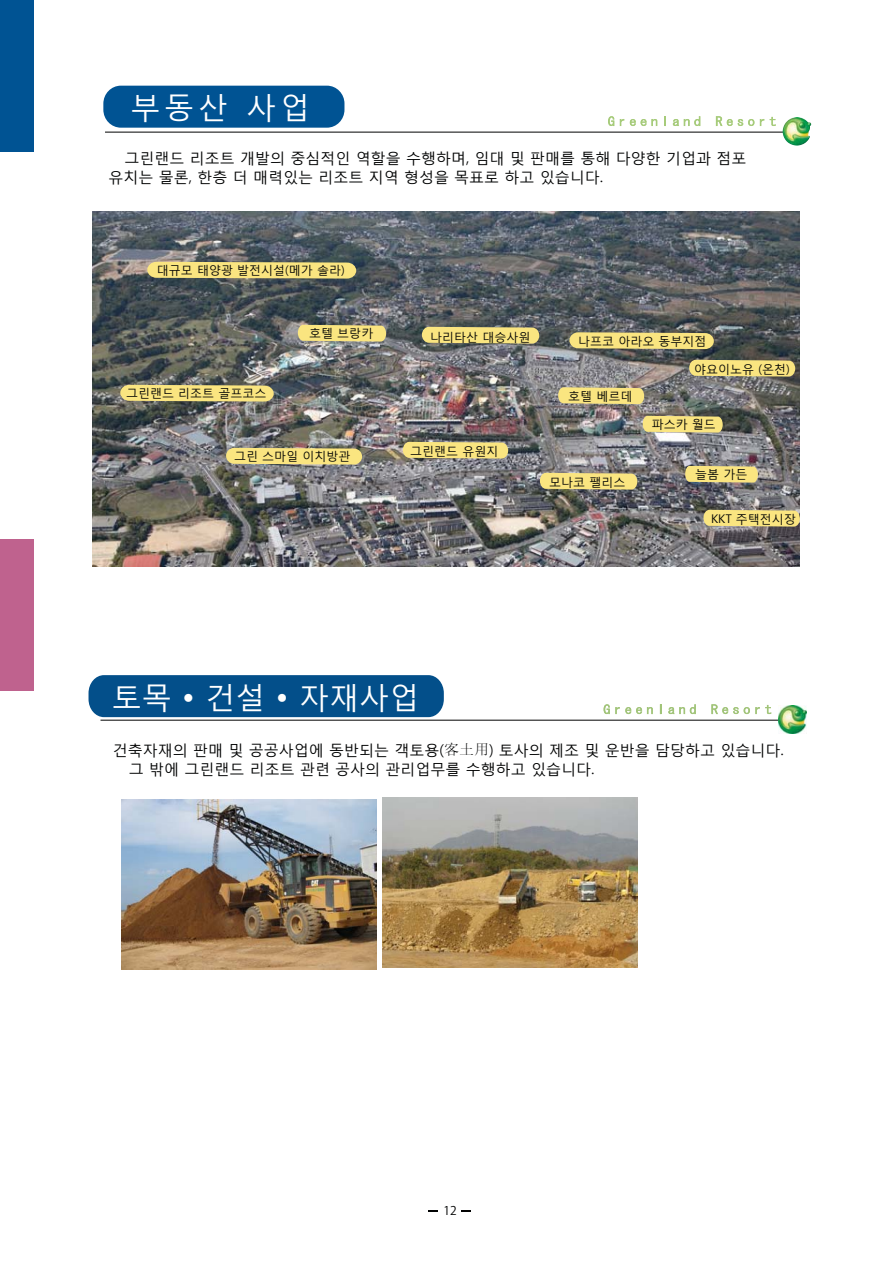
<style>
.page{position:relative;width:893px;height:1263px;background:#fff}
.page>*{position:absolute;margin:0;border:0;box-sizing:border-box;transform-origin:0 0}
.t1{font:30px "Malgun Gothic";color:#fff}
.t2{font:15px/19.5px "Malgun Gothic";color:#010202}
.t3{font:12px "Malgun Gothic";color:#010202}
.t4{font:12px "Koz Go Pro Regular 90 msp RKSJ H";color:#020303}
.s1{font-family:"Adobe Myungjo Std";font-weight:500}
</style>
<div class="page">
<img style="left:92px;top:212px;width:708px;height:355px">
<svg style="left:784px;top:117px;width:12px;height:8px"></svg>
<svg style="left:608px;top:116px;width:6px;height:10px"></svg>
<svg style="left:620px;top:119px;width:4px;height:7px"></svg>
<svg style="left:630px;top:119px;width:27px;height:7px"></svg>
<svg style="left:664px;top:116px;width:2px;height:10px"></svg>
<svg style="left:673px;top:116px;width:27px;height:10px"></svg>
<svg style="left:716px;top:116px;width:38px;height:10px"></svg>
<svg style="left:760px;top:117px;width:16px;height:9px"></svg>
<div style="left:0;top:0;width:33px;height:151px;background:#005393"></div>
<div style="left:0;top:539px;width:33px;height:151px;background:#bf628e"></div>
<div style="left:103px;top:86px;width:241px;height:42px;background:#005393;border-radius:18px"></div>
<svg style="left:147px;top:262px;width:209px;height:17px"></svg>
<svg style="left:120px;top:385px;width:154px;height:17px"></svg>
<img style="left:121px;top:799px;width:255px;height:171px">
<div style="left:89px;top:675px;width:355px;height:42px;background:#034f8a"></div>
<img style="left:778px;top:705px;width:29px;height:29px">
<svg style="left:603px;top:704px;width:50px;height:10px"></svg>
<svg style="left:668px;top:704px;width:28px;height:10px"></svg>
<svg style="left:711px;top:704px;width:60px;height:10px"></svg>
<img style="left:383px;top:798px;width:255px;height:170px">
<svg style="left:558px;top:387px;width:86px;height:17px"></svg>
<svg style="left:226px;top:448px;width:136px;height:17px"></svg>
<svg style="left:298px;top:325px;width:88px;height:17px"></svg>
<svg style="left:422px;top:327px;width:117px;height:17px"></svg>
<svg style="left:403px;top:442px;width:105px;height:17px"></svg>
<svg style="left:540px;top:473px;width:97px;height:17px"></svg>
<svg style="left:689px;top:360px;width:106px;height:17px"></svg>
<svg style="left:643px;top:416px;width:80px;height:17px"></svg>
<svg style="left:685px;top:466px;width:73px;height:17px"></svg>
<svg style="left:703px;top:510px;width:97px;height:17px"></svg>
<svg style="left:569px;top:332px;width:145px;height:17px"></svg>
<h1 class="t1" style="left:131px;top:85px;width:181px">부동산 사업</h1>
<p class="t2" style="left:109px;top:147px;width:639px;text-indent:16px">그린랜드 리조트 개발의 중심적인 역할을 수행하며, 임대 및 판매를 통해 다양한 기업과 점포 유치는 물론, 한층 더 매력있는 리조트 지역 형성을 목표로 하고 있습니다.</p>
<p class="t3" style="left:157px;top:261px;width:190px">대규모 태양광 발전시설(메가 솔라)</p>
<p class="t3" style="left:126px;top:384px;width:142px">그린랜드 리조트 골프코스</p>
<p class="t3" style="left:309px;top:324px;width:66px">호텔 브랑카</p>
<p class="t3" style="left:430px;top:328px;width:102px">나리타산 대승사원</p>
<p class="t3" style="left:234px;top:447px;width:118px">그린 스마일 이치방관</p>
<p class="t3" style="left:410px;top:442px;width:90px">그린랜드 유원지</p>
<p class="t3" style="left:578px;top:332px;width:130px">나프코 아라오 동부지점</p>
<p class="t3" style="left:694px;top:360px;width:97px">야요이노유 (온천)</p>
<p class="t3" style="left:568px;top:387px;width:66px">호텔 베르데</p>
<p class="t3" style="left:549px;top:473px;width:78px">모나코 팰리스</p>
<p class="t3" style="left:652px;top:415px;width:66px">파스카 월드</p>
<p class="t3" style="left:695px;top:465px;width:54px">늘봄 가든</p>
<p class="t3" style="left:711px;top:510px;width:86px">KKT 주택전시장</p>
<h1 class="t1" style="left:112px;top:674px;width:309px">토목 • 건설 • 자재사업</h1>
<p class="t2" style="left:129px;top:739px;width:656px;text-indent:-16px">건축자재의 판매 및 공공사업에 동반되는 객토용(<span class="s1">客土用</span>) 토사의 제조 및 운반을 담당하고 있습니다. 그 밖에 그린랜드 리조트 관련 공사의 관리업무를 수행하고 있습니다.</p>
<p class="t4" style="left:444px;top:1206px;width:15px">12</p>
</div>
